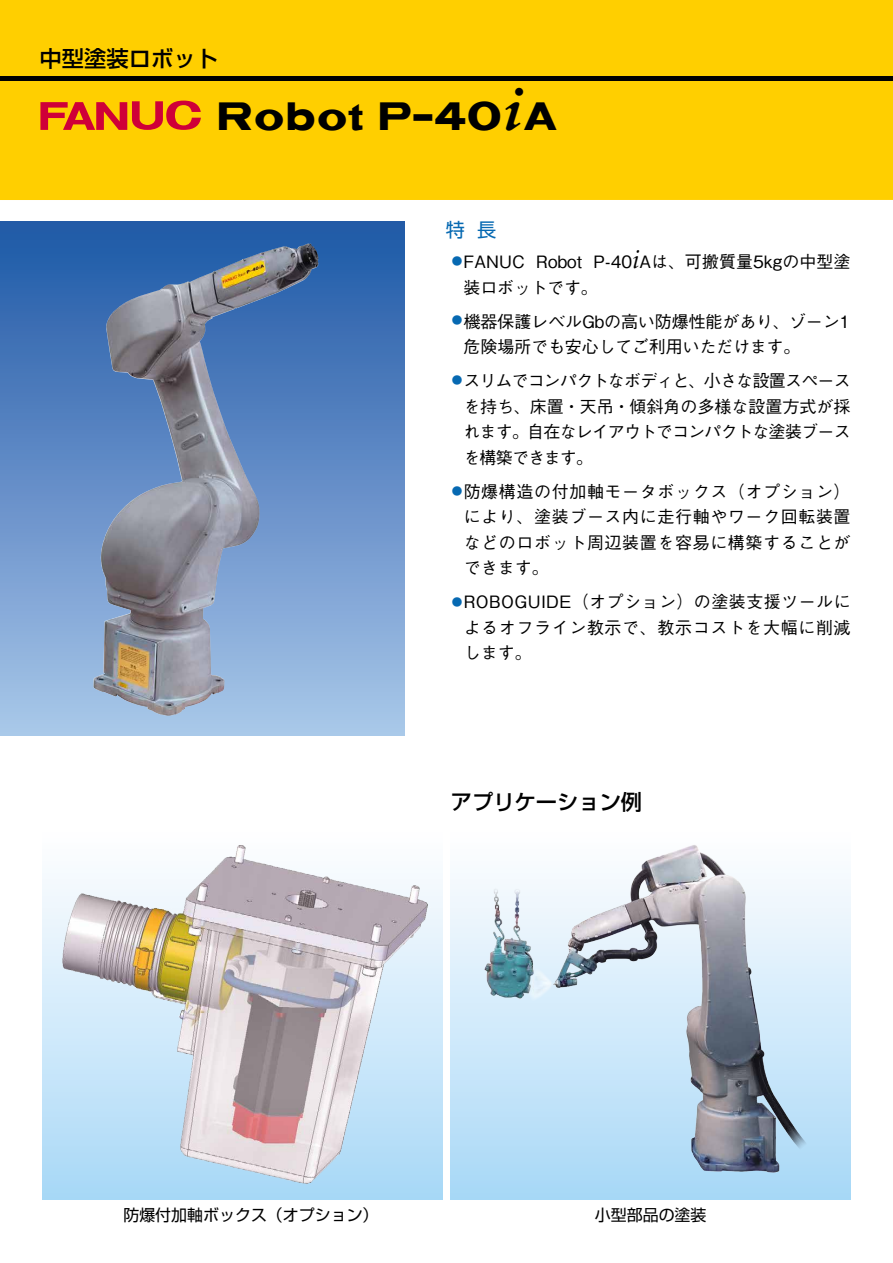
<style>
.page{position:relative;width:893px;height:1263px;background:#fff}
.page>*{position:absolute;margin:0;border:0;box-sizing:border-box;transform-origin:0 0}
.t1{font:38.25px "Fanuc Logo 1.0 Regular";color:#000}
.t2{font:500 22.35px "Shin Go Pro";color:#000}
.t3{font:500 21.3px "Shin Go Pro";color:#000}
.t4{font:19.2px "Shin Go Pro";color:#0669b2}
.t5{font:500 16.95px/25.5px "Gothic BBB Pro";letter-spacing:.005em;color:#000;text-align:justify}
.t6{font:15.9px "Shin Go Pro";color:#000}
.t7{font:10.65px "Shin Go Pro";color:#0669b2}
.s1{font-family:"Palatino";font-weight:400;font-style:italic;font-size:25.5px}
</style>
<div class="page">
<div style="left:0;top:221px;width:404px;height:515px;background:linear-gradient(to bottom,#1e57a5,#a9c6e9)"></div>
<div style="left:0;top:0;width:893px;height:200px;background:#ffcf00"></div>
<hr style="left:0;top:77px;width:893px;height:4px;background:#000">
<img style="left:93px;top:244px;width:215px;height:472px">
<svg style="left:40px;top:101px;width:161px;height:29px"></svg>
<img style="left:45px;top:845px;width:222px;height:350px">
<img style="left:267px;top:713px;width:584px;height:487px">
<h2 class="t2" style="left:40px;top:40px;width:180px">中型塗装ロボット</h2>
<h1 class="t1" style="left:217px;top:87px;width:343px">Robot P-40+A</h1>
<p class="t4" style="left:446px;top:213px;width:52px">特 長</p>
<p class="t5" style="left:464px;top:247px;width:388px">FANUC Robot P-40<span class="s1">i</span>Aは、可搬質量5kgの中型塗装ロボットです。</p>
<p class="t5" style="left:464px;top:306px;width:388px">機器保護レベルGbの高い防爆性能があり、ゾーン1危険場所でも安心してご利用いただけます。</p>
<p class="t5" style="left:463px;top:366px;width:389px">スリムでコンパクトなボディと、小さな設置スペースを持ち、床置・天吊・傾斜角の多様な設置方式が採れます。自在なレイアウトでコンパクトな塗装ブースを構築できます。</p>
<p class="t5" style="left:464px;top:476px;width:388px">防爆構造の付加軸モータボックス（オプション）により、塗装ブース内に走行軸やワーク回転装置などのロボット周辺装置を容易に構築することができます。</p>
<p class="t5" style="left:464px;top:587px;width:388px">ROBOGUIDE（オプション）の塗装支援ツールによるオフライン教示で、教示コストを大幅に削減します。</p>
<p class="t7" style="left:452px;top:252px;width:12px">●</p>
<p class="t7" style="left:452px;top:312px;width:12px">●</p>
<p class="t7" style="left:452px;top:371px;width:12px">●</p>
<p class="t7" style="left:452px;top:482px;width:12px">●</p>
<p class="t7" style="left:452px;top:593px;width:12px">●</p>
<p class="t3" style="left:451px;top:785px;width:193px">アプリケーション例</p>
<p class="t6" style="left:123px;top:1201px;width:257px">防爆付加軸ボックス（オプション）</p>
<p class="t6" style="left:595px;top:1201px;width:113px">小型部品の塗装</p>
</div>
